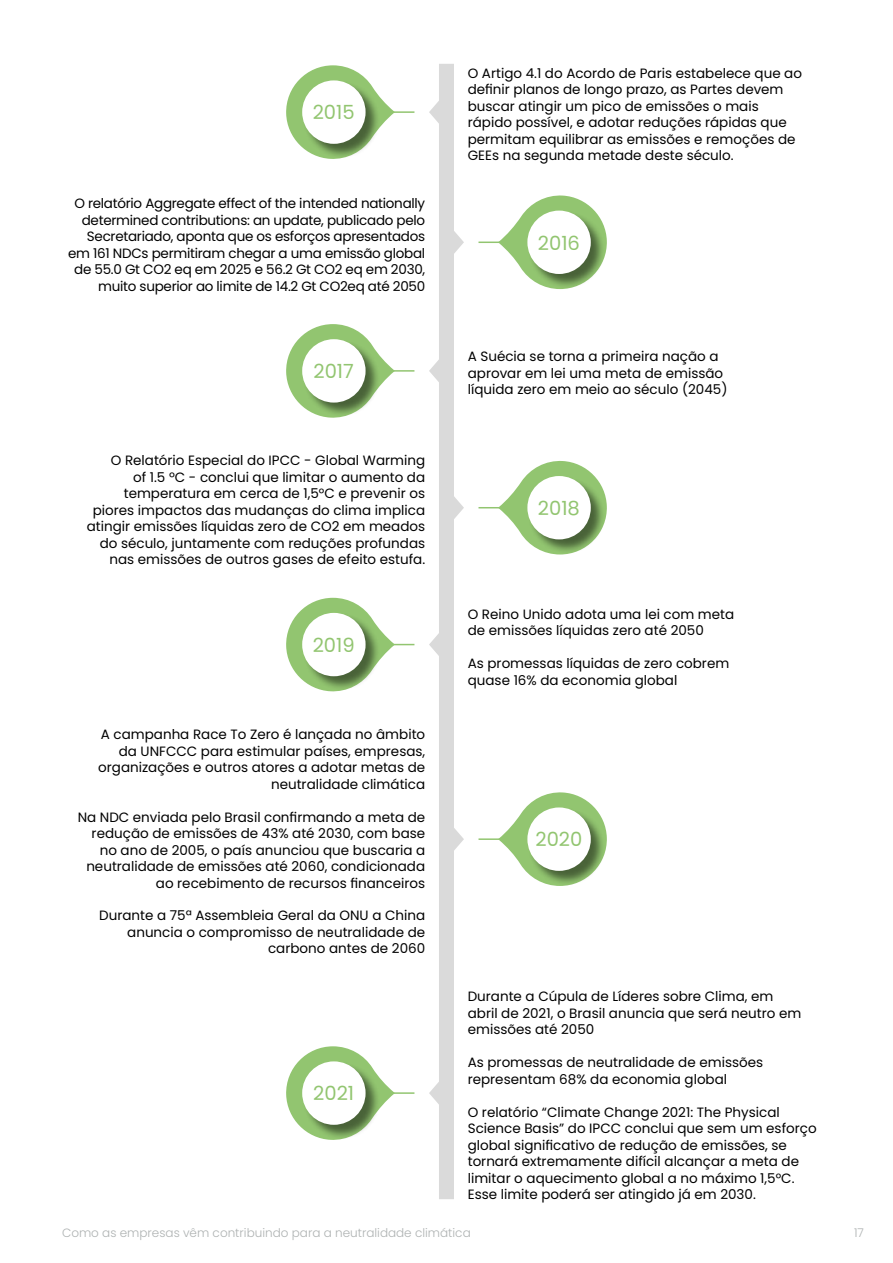
<style>
.page{position:relative;width:893px;height:1263px;background:#fff}
.page>*{position:absolute;margin:0;border:0;box-sizing:border-box;transform-origin:0 0}
.t1{font:19.5px "Poppins";color:#92c570}
.t2{font:13.5px/16.5px "Poppins";color:#000}
.t3{font:13.5px/16.5px "Poppins";letter-spacing:-.02em;color:#000;text-align:right}
.t4{font:300 12px "Poppins";color:#aeb2b2}
</style>
<div class="page">
<div style="left:439px;top:64px;width:15px;height:1135px;background:#dadada"></div>
<svg style="left:478px;top:195px;width:129px;height:94px"></svg>
<div style="left:528px;top:211px;width:77px;height:77px;background:#000;opacity:.5"></div>
<div style="left:527px;top:211px;width:64px;height:63px;background:#fff;border-radius:50%"></div>
<svg style="left:454px;top:231px;width:10px;height:23px"></svg>
<svg style="left:478px;top:461px;width:129px;height:93px"></svg>
<div style="left:528px;top:476px;width:77px;height:77px;background:#000;opacity:.5"></div>
<div style="left:527px;top:476px;width:64px;height:63px;background:#fff;border-radius:50%"></div>
<svg style="left:454px;top:496px;width:10px;height:23px"></svg>
<hr style="left:478px;top:838px;width:25px;height:2px;background:#92c570">
<svg style="left:498px;top:792px;width:109px;height:94px"></svg>
<div style="left:528px;top:808px;width:77px;height:77px;background:#000;opacity:.5"></div>
<div style="left:527px;top:807px;width:64px;height:64px;background:#fff;border-radius:50%"></div>
<svg style="left:454px;top:828px;width:10px;height:22px"></svg>
<hr style="left:390px;top:111px;width:24px;height:2px;background:#92c570">
<svg style="left:286px;top:65px;width:109px;height:94px"></svg>
<div style="left:302px;top:81px;width:78px;height:77px;background:#000;opacity:.5"></div>
<div style="left:302px;top:80px;width:64px;height:64px;background:#fff;border-radius:50%"></div>
<svg style="left:429px;top:101px;width:10px;height:22px"></svg>
<hr style="left:390px;top:370px;width:24px;height:2px;background:#92c570">
<svg style="left:286px;top:324px;width:109px;height:94px"></svg>
<div style="left:302px;top:339px;width:78px;height:78px;background:#000;opacity:.5"></div>
<div style="left:302px;top:339px;width:64px;height:64px;background:#fff;border-radius:50%"></div>
<svg style="left:429px;top:360px;width:10px;height:22px"></svg>
<svg style="left:286px;top:598px;width:128px;height:94px"></svg>
<div style="left:302px;top:613px;width:78px;height:77px;background:#000;opacity:.5"></div>
<div style="left:302px;top:613px;width:64px;height:63px;background:#fff;border-radius:50%"></div>
<svg style="left:429px;top:633px;width:10px;height:23px"></svg>
<hr style="left:390px;top:1092px;width:24px;height:2px;background:#92c570">
<svg style="left:286px;top:1046px;width:109px;height:94px"></svg>
<div style="left:302px;top:1062px;width:78px;height:77px;background:#000;opacity:.5"></div>
<div style="left:302px;top:1061px;width:64px;height:64px;background:#fff;border-radius:50%"></div>
<svg style="left:429px;top:1082px;width:10px;height:22px"></svg>
<h1 class="t1" style="left:313px;top:101px;width:43px">2015</h1>
<p class="t3" style="left:68px;top:195px;width:359px">O relatório Aggregate effect of the intended nationally determined contributions: an update, publicado pelo Secretariado, aponta que os esforços apresentados em 161 NDCs permitiram chegar a uma emissão global de 55.0 Gt CO2 eq em 2025 e 56.2 Gt CO2 eq em 2030, muito superior ao limite de 14.2 Gt CO2eq até 2050</p>
<h1 class="t1" style="left:313px;top:360px;width:42px">2017</h1>
<p class="t2" style="left:87px;top:452px;width:340px;text-align:right">O Relatório Especial do IPCC - Global Warming<br>of 1.5 ºC - conclui que limitar o aumento da temperatura em cerca de 1,5°C e prevenir os piores impactos das mudanças do clima implica atingir emissões líquidas zero de CO2 em meados do século, juntamente com reduções profundas nas emissões de outros gases de efeito estufa.</p>
<h1 class="t1" style="left:313px;top:633px;width:43px">2019</h1>
<p class="t2" style="left:98px;top:726px;width:329px;text-align:right">A campanha Race To Zero é lançada no âmbito da UNFCCC para estimular países, empresas, organizações e outros atores a adotar metas de neutralidade climática</p>
<p class="t2" style="left:78px;top:808px;width:349px;text-align:right">Na NDC enviada pelo Brasil confirmando a meta de redução de emissões de 43% até 2030, com base no ano de 2005, o país anunciou que buscaria a neutralidade de emissões até 2060, condicionada ao recebimento de recursos financeiros</p>
<p class="t2" style="left:99px;top:908px;width:327px;text-align:right">Durante a 75ª Assembleia Geral da ONU a China anuncia o compromisso de neutralidade de carbono antes de 2060</p>
<h1 class="t1" style="left:313px;top:1082px;width:42px">2021</h1>
<p class="t2" style="left:468px;top:65px;width:336px">O Artigo 4.1 do Acordo de Paris estabelece que ao definir planos de longo prazo, as Partes devem buscar atingir um pico de emissões o mais rápido possível, e adotar reduções rápidas que permitam equilibrar as emissões e remoções de GEEs na segunda metade deste século.</p>
<h1 class="t1" style="left:538px;top:231px;width:44px">2016</h1>
<p class="t2" style="left:468px;top:349px;width:261px">A Suécia se torna a primeira nação a aprovar em lei uma meta de emissão líquida zero em meio ao século (2045)</p>
<h1 class="t1" style="left:538px;top:497px;width:44px">2018</h1>
<p class="t2" style="left:468px;top:606px;width:268px">O Reino Unido adota uma lei com meta de emissões líquidas zero até 2050</p>
<p class="t2" style="left:468px;top:655px;width:263px">As promessas líquidas de zero cobrem quase 16% da economia global</p>
<h1 class="t1" style="left:535px;top:828px;width:48px">2020</h1>
<p class="t2" style="left:468px;top:988px;width:335px">Durante a Cúpula de Líderes sobre Clima, em abril de 2021, o Brasil anuncia que será neutro em emissões até 2050</p>
<p class="t2" style="left:468px;top:1054px;width:297px">As promessas de neutralidade de emissões representam 68% da economia global</p>
<p class="t2" style="left:468px;top:1104px;width:350px">O relatório “Climate Change 2021: The Physical Science Basis” do IPCC conclui que sem um esforço global significativo de redução de emissões, se tornará extremamente difícil alcançar a meta de limitar o aquecimento global a no máximo 1,5°C.<br>Esse limite poderá ser atingido já em 2030.</p>
<p class="t4" style="left:62px;top:1227px;width:410px">Como as empresas vêm contribuindo para a neutralidade climática</p>
<p class="t4" style="left:854px;top:1227px;width:11px">17</p>
</div>
